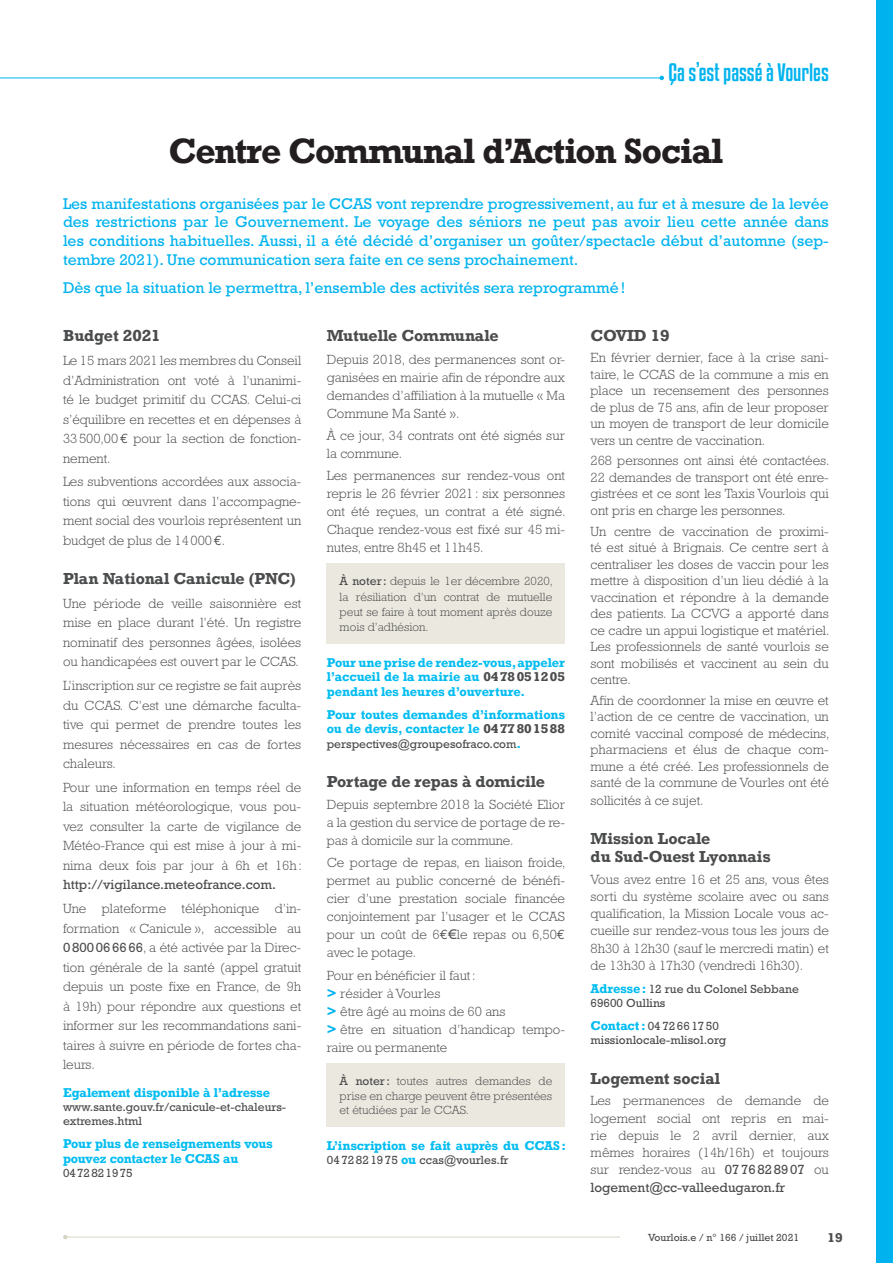
<style>
.page{position:relative;width:893px;height:1263px;background:#fff}
.page>*{position:absolute;margin:0;border:0;box-sizing:border-box;transform-origin:0 0}
.t1{font:700 33px "Rockwell";letter-spacing:-.03em;color:#231f20}
.t2{font:22.2px "Kenyan Coffee Rg";color:#00b3ef}
.t3{font:15.75px/18.9px "Rockwell";color:#00b3ef;text-align:justify}
.t4{font:700 15px/18px "Rockwell";color:#4b4c4d}
.t5{font:300 13.5px/19.5px "Rockwell";color:#4b4c4d;text-align:justify}
.t6{font:13.5px "Rockwell";color:#4b4c4d}
.t7{font:700 12px/14.4px "Rockwell";letter-spacing:-.005em;color:#00bcf1}
.t8{font:300 12px/15.3px "Rockwell";color:#4b4c4d;text-align:justify}
.t9{font:12px/14.4px "Rockwell";color:#4b4c4d}
.t10{font:700 12px "Rockwell";color:#4b4c4d}
.t11{font:10.5px "Rockwell";color:#4b4c4d}
.s1{font-family:"Euro Mono";font-weight:400}
.s2{font-weight:400}
.s3{font-weight:700;color:#00bcf1}
.s4{color:#4b4c4d}
.s5{font-weight:400;color:#4b4c4d}
.s6{font-weight:700;color:#00b3ef}
</style>
<div class="page">
<div style="left:875px;top:0;width:17px;height:1262px;background:#00b3ef"></div>
<hr style="left:65px;top:1236px;width:572px;height:1px;background:#d8d4c4">
<svg style="left:63px;top:1235px;width:5px;height:4px"></svg>
<div style="left:620px;top:1232px;width:179px;height:9px;background:#fff"></div>
<div style="left:327px;top:563px;width:238px;height:81px;background:#ebe8df"></div>
<div style="left:327px;top:1063px;width:238px;height:63px;background:#ebe8df"></div>
<hr style="left:0;top:78px;width:661px;height:1px;background:#00b3ef">
<svg style="left:659px;top:76px;width:5px;height:4px"></svg>
<h2 class="t2" style="left:668px;top:57px;width:162px">Ça s’est passé à Vourles</h2>
<h1 class="t1" style="left:168px;top:129px;width:556px">Centre Communal d’Action Social</h1>
<p class="t3" style="left:63px;top:194px;width:767px">Les manifestations organisées par le CCAS vont reprendre progressivement, au fur et à mesure de la levée des restrictions par le Gouvernement. Le voyage des séniors ne peut pas avoir lieu cette année dans les conditions habituelles. Aussi, il a été décidé d’organiser un goûter/spectacle début d’automne (sep&shy;tembre 2021). Une communication sera faite en ce sens prochainement.</p>
<p class="t3" style="left:63px;top:278px;width:563px">Dès que la situation le permettra, l’ensemble des activités sera reprogrammé!</p>
<p class="t4" style="left:63px;top:326px;width:99px">Budget 2021</p>
<p class="t5" style="left:63px;top:351px;width:240px">Le 15 mars 2021 les membres du Conseil d’Administration ont voté à l’unanimi&shy;té le budget primitif du CCAS. Celui-ci s’équilibre en recettes et en dépenses à 33500,00<span class="s1">E</span> pour la section de fonction&shy;nement.</p>
<p class="t5" style="left:63px;top:472px;width:240px">Les subventions accordées aux associa&shy;tions qui œuvrent dans l’accompagne&shy;ment social des vourlois représentent un budget de plus de 14000<span class="s1">E</span>.</p>
<p class="t4" style="left:63px;top:569px;width:234px">Plan National Canicule (PNC)</p>
<p class="t5" style="left:63px;top:593px;width:240px">Une période de veille saisonnière est mise en place durant l’été. Un registre nominatif des personnes âgées, isolées ou handicapées est ouvert par le CCAS.</p>
<p class="t5" style="left:63px;top:676px;width:240px">L’inscription sur ce registre se fait auprès du CCAS. C’est une démarche faculta&shy;tive qui permet de prendre toutes les mesures nécessaires en cas de fortes chaleurs.</p>
<p class="t5" style="left:63px;top:777px;width:240px">Pour une information en temps réel de la situation météorologique, vous pou&shy;vez consulter la carte de vigilance de Météo-France qui est mise à jour à mi&shy;nima deux fois par jour à 6h et 16h:</p>
<p class="t6" style="left:63px;top:877px;width:214px">http://vigilance.meteofrance.com.</p>
<p class="t5" style="left:63px;top:898px;width:240px">Une plateforme téléphonique d’in&shy;formation « Canicule », accessible au <span class="s2">0800066666</span>, a été activée par la Direc&shy;tion générale de la santé (appel gratuit depuis un poste fixe en France, de 9h à 19h) pour répondre aux questions et informer sur les recommandations sani&shy;taires à suivre en période de fortes cha&shy;leurs.</p>
<p class="t7" style="left:63px;top:1084px;width:208px">Egalement disponible à l’adresse</p>
<p class="t9" style="left:63px;top:1099px;width:225px">www.sante.gouv.fr/canicule-et-chaleurs&shy;extremes.html</p>
<p class="t7" style="left:63px;top:1136px;width:211px">Pour plus de renseignements vous pouvez contacter le CCAS au</p>
<p class="t9" style="left:63px;top:1165px;width:71px">0472821975</p>
<p class="t4" style="left:590px;top:326px;width:81px">COVID 19</p>
<p class="t5" style="left:590px;top:349px;width:240px;line-height:16.5px">En février dernier, face à la crise sani&shy;taire, le CCAS de la commune a mis en place un recensement des personnes de plus de 75 ans, afin de leur proposer un moyen de transport de leur domicile vers un centre de vaccination.</p>
<p class="t5" style="left:590px;top:452px;width:240px;line-height:16.5px">268 personnes ont ainsi été contactées.<br>22 demandes de transport ont été enre&shy;gistrées et ce sont les Taxis Vourlois qui ont pris en charge les personnes.</p>
<p class="t5" style="left:590px;top:523px;width:240px;line-height:16.5px">Un centre de vaccination de proximi&shy;té est situé à Brignais. Ce centre sert à centraliser les doses de vaccin pour les mettre à disposition d’un lieu dédié à la vaccination et répondre à la demande des patients. La CCVG a apporté dans ce cadre un appui logistique et matériel.<br>Les professionnels de santé vourlois se sont mobilisés et vaccinent au sein du centre.</p>
<p class="t5" style="left:590px;top:692px;width:240px;line-height:16.6px">Afin de coordonner la mise en œuvre et l’action de ce centre de vaccination, un comité vaccinal composé de médecins, pharmaciens et élus de chaque com&shy;mune a été créé. Les professionnels de santé de la commune de Vourles ont été sollicités à ce sujet.</p>
<p class="t4" style="left:590px;top:829px;width:181px">Mission Locale<br>du Sud-Ouest Lyonnais</p>
<p class="t5" style="left:590px;top:870px;width:240px;line-height:17.2px">Vous avez entre 16 et 25 ans, vous êtes sorti du système scolaire avec ou sans qualification, la Mission Locale vous ac&shy;cueille sur rendez-vous tous les jours de 8h30 à 12h30 (sauf le mercredi matin) et de 13h30 à 17h30 (vendredi 16h30).</p>
<p class="t9" style="left:590px;top:981px;width:210px"><span class="s3">Adresse:</span> 12 rue du Colonel Sebbane<br>69600 Oullins</p>
<p class="t9" style="left:590px;top:1018px;width:137px"><span class="s3">Contact:</span> 0472661750 missionlocale-mlisol.org</p>
<p class="t4" style="left:590px;top:1069px;width:131px">Logement social</p>
<p class="t5" style="left:590px;top:1092px;width:240px;line-height:17.2px">Les permanences de demande de logement social ont repris en mai&shy;rie depuis le 2 avril dernier, aux mêmes horaires (14h/16h) et toujours sur rendez-vous au <span class="s2">0776828907</span> ou <span class="s2">logement@cc-valleedugaron.fr</span></p>
<p class="t4" style="left:327px;top:326px;width:173px">Mutuelle Communale</p>
<p class="t5" style="left:327px;top:350px;width:240px;line-height:18px">Depuis 2018, des permanences sont or&shy;ganisées en mairie afin de répondre aux demandes d’affiliation à la mutuelle « Ma Commune Ma Santé ».</p>
<p class="t5" style="left:327px;top:426px;width:240px;line-height:18px">À ce jour, 34 contrats ont été signés sur la commune.</p>
<p class="t5" style="left:327px;top:466px;width:240px;line-height:18px">Les permanences sur rendez-vous ont repris le 26 février 2021: six personnes ont été reçues, un contrat a été signé.<br>Chaque rendez-vous est fixé sur 45 mi&shy;nutes, entre 8h45 et 11h45.</p>
<p class="t8" style="left:339px;top:573px;width:215px"><span class="s2">À noter :</span> depuis le 1er décembre 2020, la résiliation d’un contrat de mutuelle peut se faire à tout moment après douze mois d’adhésion.</p>
<p class="t7" style="left:327px;top:655px;width:240px;text-align:justify">Pour une prise de rendez-vous, appeler l’accueil de la mairie au <span class="s4">0478051205 </span>pendant les heures d’ouverture.</p>
<p class="t7" style="left:327px;top:707px;width:240px;text-align:justify">Pour toutes demandes d’informations ou de devis, contacter le <span class="s4">0477801588 </span><span class="s5">perspectives@groupesofraco.com</span>.</p>
<p class="t4" style="left:327px;top:772px;width:220px">Portage de repas à domicile</p>
<p class="t5" style="left:327px;top:795px;width:240px;line-height:18px">Depuis septembre 2018 la Société Elior a la gestion du service de portage de re&shy;pas à domicile sur la commune.</p>
<p class="t5" style="left:327px;top:853px;width:240px;line-height:18px">Ce portage de repas, en liaison froide, permet au public concerné de bénéfi&shy;cier d’une prestation sociale financée conjointement par l’usager et le CCAS pour un coût de 6<span class="s1">e</span>€ le repas ou 6,50<span class="s1">e </span>avec le potage.</p>
<p class="t5" style="left:327px;top:966px;width:240px;line-height:18px;text-align:left">Pour en bénéficier il faut:<br><span class="s6">&gt;</span> résider à Vourles<br><span class="s6">&gt;</span> être âgé au moins de 60 ans<br><span class="s6">&gt;</span> être en situation d’handicap tempo&shy;raire ou permanente</p>
<p class="t8" style="left:339px;top:1073px;width:214px;line-height:14.4px"><span class="s2">À noter :</span> toutes autres demandes de prise en charge peuvent être présentées et étudiées par le CCAS.</p>
<p class="t7" style="left:327px;top:1137px;width:241px">L’inscription se fait auprès du CCAS:<br><span class="s5">0472821975</span> ou <span class="s5">ccas@vourles.fr</span></p>
<p class="t11" style="left:648px;top:1231px;width:152px">Vourlois.e / n° 166 / juillet 2021</p>
<p class="t10" style="left:827px;top:1229px;width:17px">19</p>
</div>
